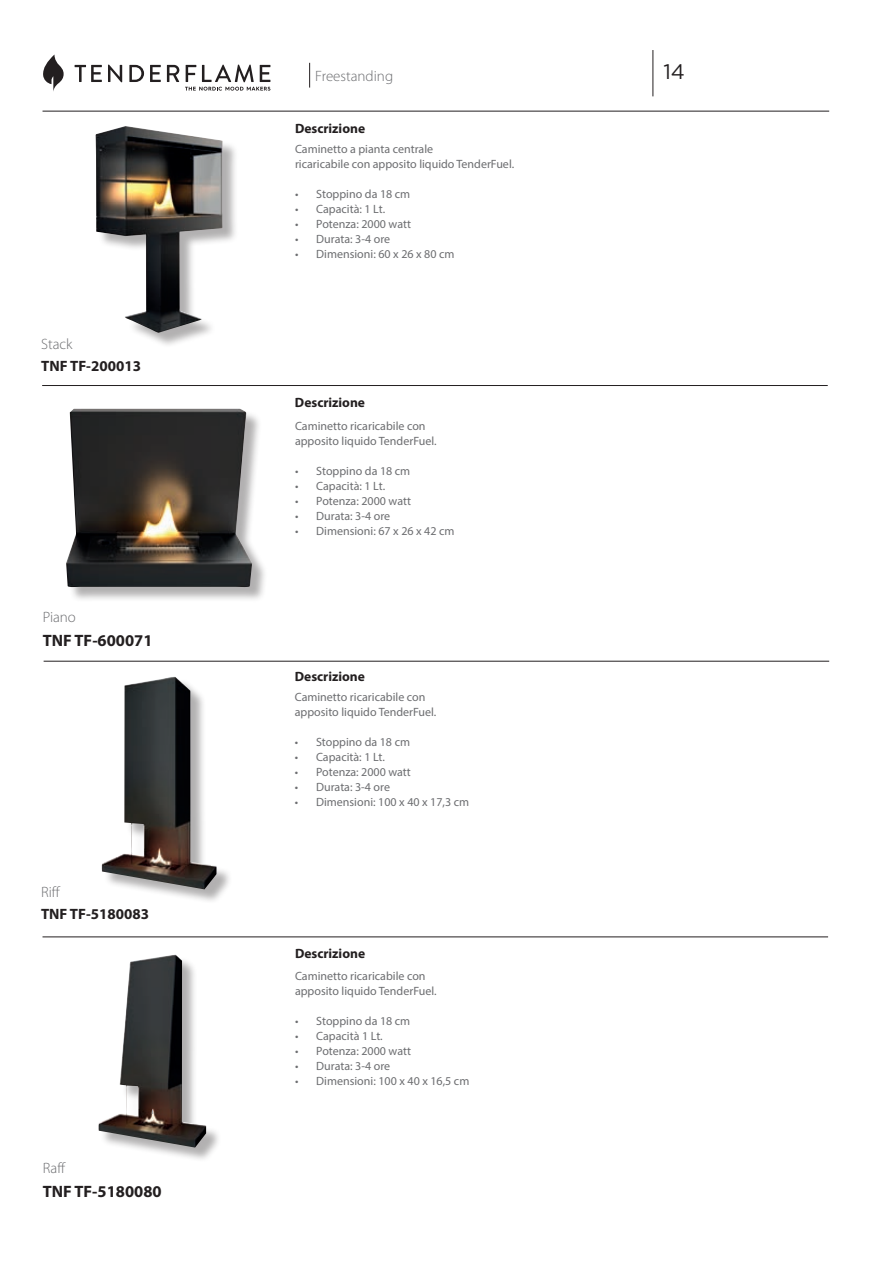
<style>
.page{position:relative;width:893px;height:1263px;background:#fff}
.page>*{position:absolute;margin:0;border:0;box-sizing:border-box;transform-origin:0 0}
.t1{font:21px "Gotham";color:#231f20}
.t2{font:700 16.5px "Myriad Pro";color:#231f20}
.t3{font:300 15px "Myriad Pro";color:#6c6d70}
.t4{font:700 15px "Myriad Pro";color:#231f20}
.t5{font:700 13.5px "Myriad Pro";color:#231f20}
.t6{font:12px "Myriad Pro";color:#6c6d70}
</style>
<div class="page">
<hr style="left:43px;top:111px;width:786px;height:1px;background:#231f20">
<hr style="left:653px;top:50px;width:1px;height:46px;background:#231f20">
<svg style="left:75px;top:65px;width:27px;height:17px"></svg>
<svg style="left:108px;top:65px;width:14px;height:17px"></svg>
<svg style="left:129px;top:65px;width:15px;height:17px"></svg>
<svg style="left:150px;top:65px;width:11px;height:17px"></svg>
<svg style="left:167px;top:65px;width:12px;height:17px"></svg>
<svg style="left:43px;top:55px;width:21px;height:36px"></svg>
<svg style="left:185px;top:65px;width:85px;height:26px"></svg>
<div style="left:97px;top:128px;width:141px;height:220px;background:#231f20;opacity:.35"></div>
<img style="left:95px;top:126px;width:128px;height:207px">
<div style="left:68px;top:410px;width:199px;height:193px;background:#231f20;opacity:.35"></div>
<img style="left:66px;top:409px;width:186px;height:179px">
<div style="left:100px;top:956px;width:122px;height:207px;background:#231f20;opacity:.35"></div>
<img style="left:98px;top:954px;width:108px;height:193px">
<div style="left:103px;top:678px;width:129px;height:226px;background:#231f20;opacity:.35"></div>
<img style="left:101px;top:677px;width:116px;height:212px">
<hr style="left:42px;top:385px;width:786px;height:1px;background:#231f20">
<hr style="left:44px;top:661px;width:785px;height:1px;background:#231f20">
<hr style="left:43px;top:937px;width:785px;height:1px;background:#231f20">
<svg style="left:309px;top:63px;width:1px;height:25px"></svg>
<p class="t3" style="left:41px;top:336px;width:33px">Stack</p>
<p class="t4" style="left:41px;top:357px;width:101px">TNF TF-200013</p>
<p class="t3" style="left:43px;top:609px;width:35px">Piano</p>
<p class="t2" style="left:43px;top:630px;width:111px">TNF TF-600071</p>
<p class="t3" style="left:41px;top:884px;width:20px">Riff</p>
<p class="t4" style="left:41px;top:904px;width:110px">TNF TF-5180083</p>
<p class="t3" style="left:43px;top:1159px;width:24px">Raff</p>
<p class="t2" style="left:43px;top:1180px;width:120px">TNF TF-5180080</p>
<p class="t3" style="left:315px;top:68px;width:79px">Freestanding</p>
<p class="t5" style="left:295px;top:120px;width:72px">Descrizione</p>
<p class="t6" style="left:295px;top:141px;width:140px">Caminetto a pianta centrale</p>
<p class="t6" style="left:295px;top:156px;width:221px">ricaricabile con apposito liquido TenderFuel.</p>
<p class="t6" style="left:295px;top:186px;width:117px">• Stoppino da 18 cm</p>
<p class="t6" style="left:295px;top:201px;width:92px">• Capacità: 1 Lt.</p>
<p class="t6" style="left:295px;top:216px;width:118px">• Potenza: 2000 watt</p>
<p class="t6" style="left:295px;top:231px;width:97px">• Durata: 3-4 ore</p>
<p class="t6" style="left:295px;top:246px;width:161px">• Dimensioni: 60 x 26 x 80 cm</p>
<p class="t5" style="left:295px;top:394px;width:72px">Descrizione</p>
<p class="t6" style="left:295px;top:419px;width:132px">Caminetto ricaricabile con</p>
<p class="t6" style="left:295px;top:434px;width:143px">apposito liquido TenderFuel.</p>
<p class="t6" style="left:295px;top:464px;width:117px">• Stoppino da 18 cm</p>
<p class="t6" style="left:295px;top:479px;width:92px">• Capacità: 1 Lt.</p>
<p class="t6" style="left:295px;top:494px;width:118px">• Potenza: 2000 watt</p>
<p class="t6" style="left:295px;top:509px;width:97px">• Durata: 3-4 ore</p>
<p class="t6" style="left:295px;top:524px;width:161px">• Dimensioni: 67 x 26 x 42 cm</p>
<p class="t5" style="left:295px;top:667px;width:72px">Descrizione</p>
<p class="t6" style="left:295px;top:689px;width:132px">Caminetto ricaricabile con</p>
<p class="t6" style="left:295px;top:704px;width:143px">apposito liquido TenderFuel.</p>
<p class="t6" style="left:295px;top:734px;width:117px">• Stoppino da 18 cm</p>
<p class="t6" style="left:295px;top:749px;width:92px">• Capacità: 1 Lt.</p>
<p class="t6" style="left:295px;top:764px;width:118px">• Potenza: 2000 watt</p>
<p class="t6" style="left:295px;top:779px;width:97px">• Durata: 3-4 ore</p>
<p class="t6" style="left:295px;top:794px;width:176px">• Dimensioni: 100 x 40 x 17,3 cm</p>
<p class="t5" style="left:295px;top:945px;width:72px">Descrizione</p>
<p class="t6" style="left:295px;top:969px;width:132px">Caminetto ricaricabile con</p>
<p class="t6" style="left:295px;top:984px;width:143px">apposito liquido TenderFuel.</p>
<p class="t6" style="left:295px;top:1014px;width:117px">• Stoppino da 18 cm</p>
<p class="t6" style="left:295px;top:1029px;width:89px">• Capacità 1 Lt.</p>
<p class="t6" style="left:295px;top:1044px;width:118px">• Potenza: 2000 watt</p>
<p class="t6" style="left:295px;top:1059px;width:97px">• Durata: 3-4 ore</p>
<p class="t6" style="left:295px;top:1074px;width:176px">• Dimensioni: 100 x 40 x 16,5 cm</p>
<h1 class="t1" style="left:663px;top:60px;width:23px">14</h1>
</div>
